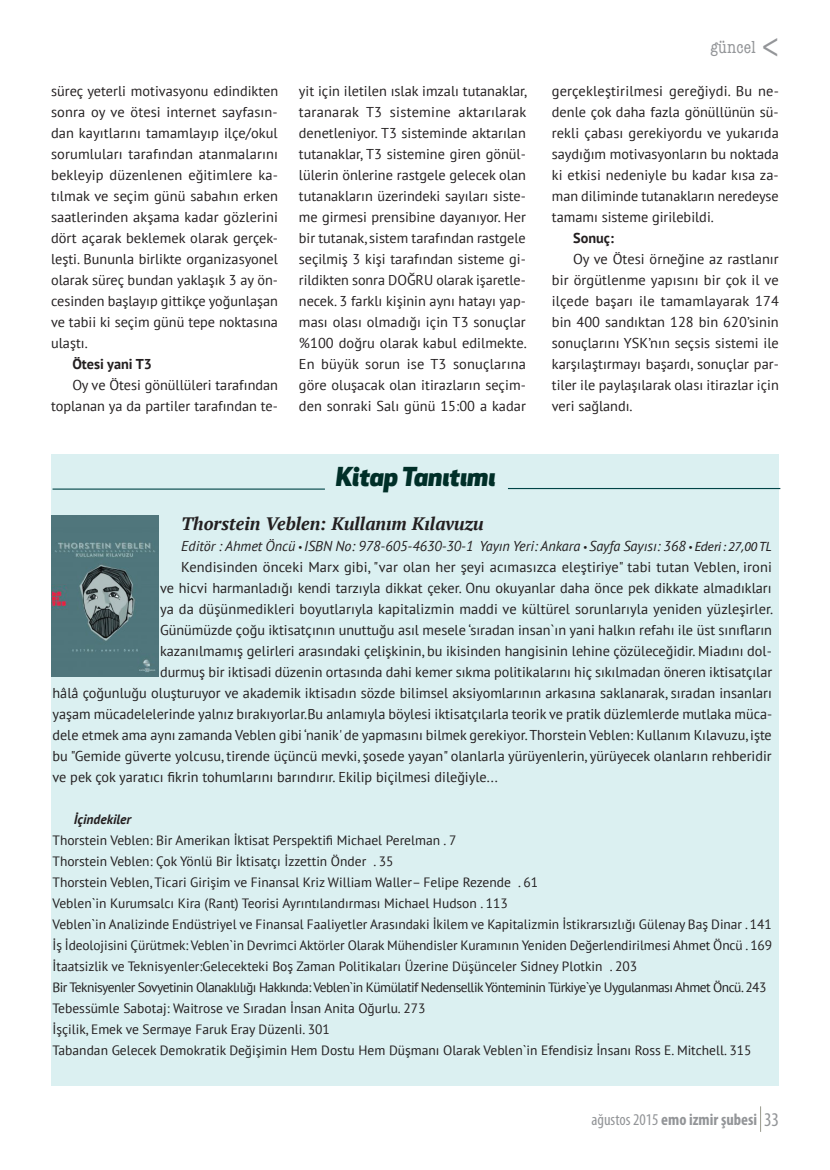
<style>
.page{position:relative;width:830px;height:1170px;background:#fff}
.page>*{position:absolute;margin:0;border:0;box-sizing:border-box;transform-origin:0 0}
.t1{font:italic 800 25.5px "Apex New";color:#002f28}
.t2{font:italic 700 18px "PT Serif";color:#231f20}
.t3{font:condensed 18px "American Typewriter";letter-spacing:.01em;color:#939598}
.t4{font:700 condensed 16.5px "Myriad Pro";color:#939598}
.t5{font:14.25px/21px "PT Sans";color:#231f20;text-align:justify}
.t6{font:italic 14.25px "PT Sans";color:#231f20}
.t7{font:700 14.25px "PT Sans";color:#231f20}
.t8{font:13.5px/21px "PT Sans";color:#231f20}
.t9{font:italic 700 13.5px "PT Sans";color:#231f20}
.s1{font-family:"Myriad Pro";font-size:13.5px}
.s2{font-weight:400}
.s3{font-weight:400;font-size:19.5px}
</style>
<div class="page">
<div style="left:51px;top:454px;width:727px;height:631px;background:#dbf0f1"></div>
<hr style="left:52px;top:488px;width:273px;height:1px;background:#004447">
<hr style="left:507px;top:488px;width:273px;height:1px;background:#004447">
<img style="left:51px;top:516px;width:107px;height:160px">
<p class="t5" style="left:51px;top:80px;width:228px">süreç yeterli motivasyonu edindikten sonra oy ve ötesi internet sayfasın&shy;dan kayıtlarını tamamlayıp ilçe/okul sorumluları tarafından atanmalarını bekleyip düzenlenen eğitimlere ka&shy;tılmak ve seçim günü sabahın erken saatlerinden akşama kadar gözlerini dört açarak beklemek olarak gerçek&shy;leşti. Bununla birlikte organizasyonel olarak süreç bundan yaklaşık 3 ay ön&shy;cesinden başlayıp gittikçe yoğunlaşan ve tabii ki seçim günü tepe noktasına ulaştı.</p>
<p class="t7" style="left:72px;top:355px;width:81px">Ötesi yani T3</p>
<p class="t5" style="left:51px;top:374px;width:228px;text-align:right">Oy ve Ötesi gönüllüleri tarafından toplanan ya da partiler tarafından te-</p>
<p class="t3" style="left:710px;top:33px;width:47px">güncel</p>
<p class="t5" style="left:299px;top:80px;width:229px">yit için iletilen ıslak imzalı tutanaklar, taranarak T3 sistemine aktarılarak denetleniyor. T3 sisteminde aktarılan tutanaklar, T3 sistemine giren gönül&shy;lülerin önlerine rastgele gelecek olan tutanakların üzerindeki sayıları siste&shy;me girmesi prensibine dayanıyor. Her bir tutanak, sistem tarafından rastgele seçilmiş 3 kişi tarafından sisteme gi&shy;rildikten sonra DOĞRU olarak işaretle&shy;necek. 3 farklı kişinin aynı hatayı yap&shy;ması olası olmadığı için T3 sonuçlar %100 doğru olarak kabul edilmekte.<br>En büyük sorun ise T3 sonuçlarına göre oluşacak olan itirazların seçim&shy;den sonraki Salı günü 15:00 a kadar</p>
<p class="t5" style="left:551px;top:80px;width:228px">gerçekleştirilmesi gereğiydi. Bu ne&shy;denle çok daha fazla gönüllünün sü&shy;rekli çabası gerekiyordu ve yukarıda saydığım motivasyonların bu noktada ki etkisi nedeniyle bu kadar kısa za&shy;man diliminde tutanakların neredeyse tamamı sisteme girilebildi.</p>
<p class="t7" style="left:573px;top:228px;width:42px">Sonuç:</p>
<p class="t5" style="left:551px;top:248px;width:228px;text-indent:21px">Oy ve Ötesi örneğine az rastlanır bir örgütlenme yapısını bir çok il ve ilçede başarı ile tamamlayarak 174 bin 400 sandıktan 128 bin 620’sinin sonuçlarını YSK’nın seçsis sistemi ile karşılaştırmayı başardı, sonuçlar par&shy;tiler ile paylaşılarak olası itirazlar için veri sağlandı.</p>
<h1 class="t1" style="left:335px;top:459px;width:161px">Kitap Tanıtımı</h1>
<p class="t2" style="left:181px;top:511px;width:304px">Thorstein Veblen: Kullanım Kılavuzu</p>
<p class="t6" style="left:181px;top:536px;width:591px">Editör : Ahmet Öncü <span class="s1">•</span> ISBN No: 978-605-4630-30-1 Yayın Yeri: Ankara <span class="s1">•</span> Sayfa Sayısı: 368 <span class="s1">• Ederi : 27,00 TL</span></p>
<p class="t5" style="left:181px;top:556px;width:591px">Kendisinden önceki Marx gibi, "var olan her şeyi acımasızca eleştiriye" tabi tutan Veblen, ironi</p>
<p class="t5" style="left:160px;top:577px;width:612px">ve hicvi harmanladığı kendi tarzıyla dikkat çeker. Onu okuyanlar daha önce pek dikkate almadıkları</p>
<p class="t5" style="left:160px;top:598px;width:614px">ya da düşünmedikleri boyutlarıyla kapitalizmin maddi ve kültürel sorunlarıyla yeniden yüzleşirler.</p>
<p class="t5" style="left:160px;top:619px;width:613px">Günümüzde çoğu iktisatçının unuttuğu asıl mesele ‘sıradan insan`ın yani halkın refahı ile üst sınıfların</p>
<p class="t5" style="left:160px;top:640px;width:613px">kazanılmamış gelirleri arasındaki çelişkinin, bu ikisinden hangisinin lehine çözüleceğidir. Miadını dol-</p>
<p class="t5" style="left:160px;top:661px;width:613px">durmuş bir iktisadi düzenin ortasında dahi kemer sıkma politikalarını hiç sıkılmadan öneren iktisatçılar</p>
<p class="t5" style="left:52px;top:682px;width:720px">hâlâ çoğunluğu oluşturuyor ve akademik iktisadın sözde bilimsel aksiyomlarının arkasına saklanarak, sıradan insanları</p>
<p class="t5" style="left:52px;top:703px;width:720px">yaşam mücadelelerinde yalnız bırakıyorlar.Bu anlamıyla böylesi iktisatçılarla teorik ve pratik düzlemlerde mutlaka müca-</p>
<p class="t5" style="left:52px;top:724px;width:720px">dele etmek ama aynı zamanda Veblen gibi ‘nanik' de yapmasını bilmek gerekiyor. Thorstein Veblen: Kullanım Kılavuzu, işte</p>
<p class="t5" style="left:52px;top:745px;width:720px">bu "Gemide güverte yolcusu, tirende üçüncü mevki, şosede yayan" olanlarla yürüyenlerin, yürüyecek olanların rehberidir</p>
<p class="t5" style="left:52px;top:766px;width:446px">ve pek çok yaratıcı fikrin tohumlarını barındırır. Ekilip biçilmesi dileğiyle...</p>
<p class="t9" style="left:74px;top:810px;width:59px">İçindekiler</p>
<p class="t8" style="left:52px;top:829px;width:720px">Thorstein Veblen: Bir Amerikan İktisat Perspektifi Michael Perelman . 7<br>Thorstein Veblen: Çok Yönlü Bir İktisatçı İzzettin Önder . 35<br>Thorstein Veblen, Ticari Girişim ve Finansal Kriz William Waller– Felipe Rezende . 61<br>Veblen`in Kurumsalcı Kira (Rant) Teorisi Ayrıntılandırması Michael Hudson . 113<br>Veblen`in Analizinde Endüstriyel ve Finansal Faaliyetler Arasındaki İkilem ve Kapitalizmin İstikrarsızlığı Gülenay Baş Dinar . 141<br>İş İdeolojisini Çürütmek: Veblen`in Devrimci Aktörler Olarak Mühendisler Kuramının Yeniden Değerlendirilmesi Ahmet Öncü . 169<br>İtaatsizlik ve Teknisyenler:Gelecekteki Boş Zaman Politikaları Üzerine Düşünceler Sidney Plotkin . 203<br>Bir Teknisyenler Sovyetinin Olanaklılığı Hakkında: Veblen`in Kümülatif Nedensellik Yönteminin Türkiye`ye Uygulanması Ahmet Öncü. 243<br>Tebessümle Sabotaj: Waitrose ve Sıradan İnsan Anita Oğurlu. 273<br>İşçilik, Emek ve Sermaye Faruk Eray Düzenli. 301<br>Tabandan Gelecek Demokratik Değişimin Hem Dostu Hem Düşmanı Olarak Veblen`in Efendisiz İnsanı Ross E. Mitchell. 315</p>
<p class="t4" style="left:591px;top:1109px;width:189px"><span class="s2">ağustos 2015</span> emo izmir şubesi <span class="s3">33</span></p>
</div>
